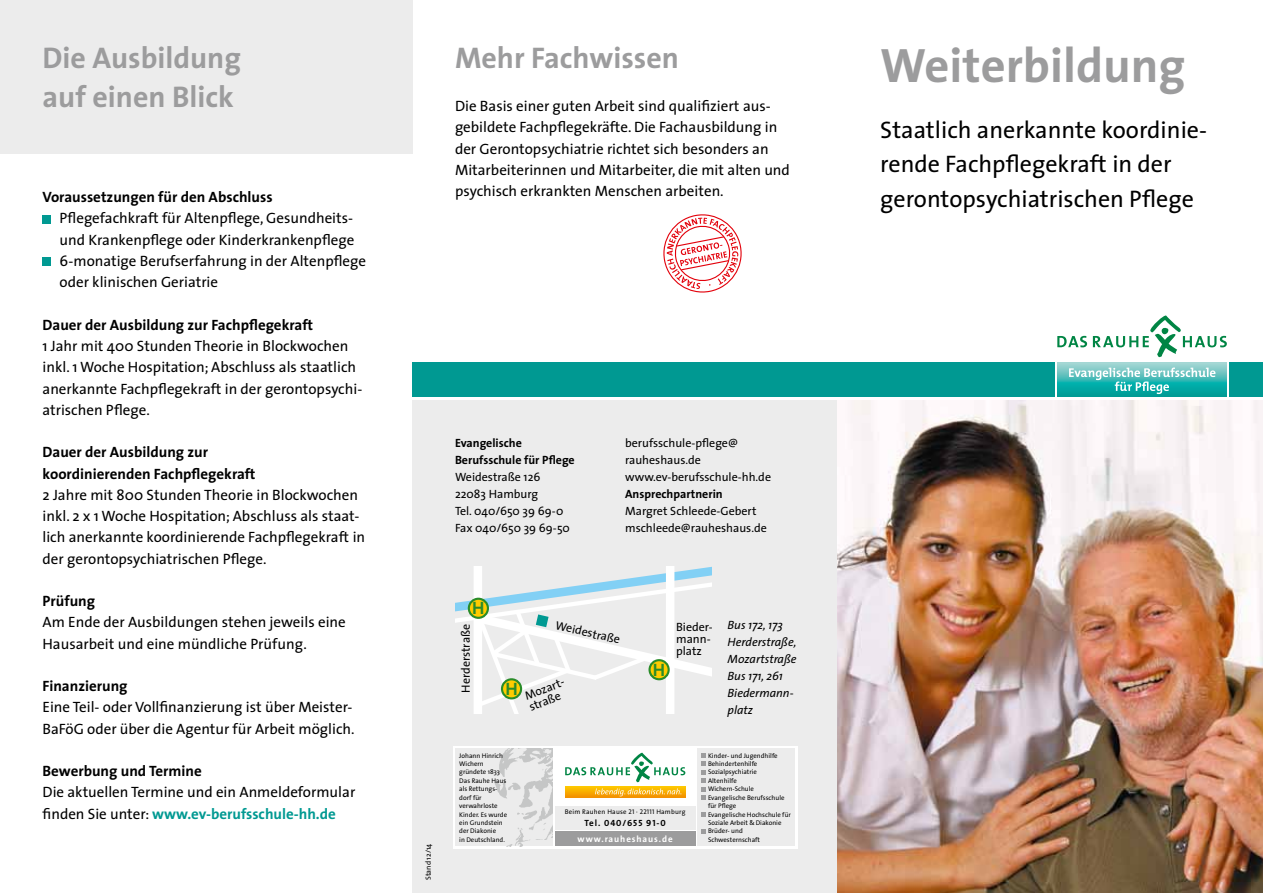
<style>
.page{position:relative;width:1263px;height:893px;background:#fff}
.page>*{position:absolute;margin:0;border:0;box-sizing:border-box;transform-origin:0 0}
.t1{font:700 48.6px "The Sans";color:#9c9c9d}
.t2{font:700 30px/38.2px "The Sans";color:#9c9c9d}
.t3{font:24px/34.5px "The Sans";color:#000}
.t4{font:700 18px "The Sans";color:#298c29}
.t5{font:15px/21.3px "The Sans";color:#000}
.t6{font:700 15px/21.3px "The Sans";color:#000}
.t7{font:12px/17px "The Sans";color:#000}
.t8{font:italic 12px/17px "The Sans";color:#000}
.t9{font:700 12px/17px "The Sans";color:#000}
.t10{font:700 9px "The Sans";letter-spacing:.1em;color:#fff}
.t11{font:9px "The Sans Bold Caps";letter-spacing:.1em;color:#000}
.t12{font:7.5px "The Sans";color:#000}
.t13{font:6.75px/8.4px "The Sans";color:#000}
.t14{font:6.75px "The Sans";letter-spacing:.03em;color:#000}
.s1{font-weight:700;color:#009992}
.s2{font-family:"The Sans Caps"}
.s3{font-family:"The Sans";font-weight:700}
</style>
<div class="page">
<div style="left:412px;top:381px;width:426px;height:512px;background:#ececec"></div>
<div style="left:0;top:0;width:412px;height:153px;background:#ececec"></div>
<div style="left:453px;top:746px;width:344px;height:102px;background:#fff"></div>
<div style="left:555px;top:806px;width:140px;height:23px;background:#ececec"></div>
<hr style="left:565px;top:786px;width:120px;height:1px;background:#ffcb00">
<hr style="left:565px;top:787px;width:120px;height:1px;background:#fec600">
<hr style="left:565px;top:788px;width:120px;height:1px;background:#fdc100">
<hr style="left:565px;top:789px;width:120px;height:1px;background:#fcbc00">
<hr style="left:565px;top:790px;width:120px;height:1px;background:#fab700">
<hr style="left:565px;top:791px;width:120px;height:1px;background:#f9b100">
<hr style="left:565px;top:792px;width:120px;height:1px;background:#f8ac00">
<hr style="left:565px;top:793px;width:120px;height:1px;background:#f7a600">
<hr style="left:565px;top:794px;width:120px;height:1px;background:#f6a000">
<hr style="left:565px;top:795px;width:120px;height:1px;background:#f59b00">
<hr style="left:565px;top:796px;width:120px;height:1px;background:#f49500">
<hr style="left:565px;top:797px;width:120px;height:1px;background:#f39100">
<svg style="left:595px;top:788px;width:86px;height:8px"></svg>
<svg style="left:565px;top:752px;width:120px;height:30px"></svg>
<div style="left:555px;top:831px;width:140px;height:15px;background:#9c9c9d"></div>
<div style="left:455px;top:748px;width:98px;height:98px;background:#ececec"></div>
<img style="left:495px;top:748px;width:58px;height:98px">
<div style="left:697px;top:748px;width:98px;height:98px;background:#ececec"></div>
<svg style="left:702px;top:753px;width:4px;height:47px"></svg>
<svg style="left:702px;top:812px;width:4px;height:5px"></svg>
<svg style="left:702px;top:829px;width:4px;height:4px"></svg>
<img style="left:838px;top:400px;width:425px;height:493px">
<div style="left:43px;top:215px;width:8px;height:9px;background:#009992"></div>
<div style="left:43px;top:257px;width:8px;height:9px;background:#009992"></div>
<svg style="left:663px;top:214px;width:79px;height:79px"></svg>
<div style="left:412px;top:363px;width:851px;height:36px;background:#fff"></div>
<div style="left:412px;top:363px;width:851px;height:34px;background:#009992"></div>
<div style="left:1055px;top:315px;width:174px;height:83px;background:#fff"></div>
<svg style="left:1057px;top:363px;width:170px;height:34px"></svg>
<svg style="left:1069px;top:368px;width:146px;height:26px"></svg>
<svg style="left:1057px;top:336px;width:30px;height:11px"></svg>
<svg style="left:1093px;top:315px;width:134px;height:42px"></svg>
<svg style="left:455px;top:566px;width:257px;height:148px"></svg>
<div style="left:502px;top:679px;width:19px;height:19px;background:#fc0;border-radius:50%"></div>
<div style="left:501px;top:678px;width:21px;height:21px;border:2px solid #298c29;border-radius:50%"></div>
<h2 class="t2" style="left:43px;top:38px;width:200px">Die Ausbildung auf einen Blick</h2>
<p class="t6" style="left:43px;top:186px;width:232px">Voraussetzungen für den Abschluss</p>
<p class="t5" style="left:60px;top:207px;width:308px">Pflegefachkraft für Altenpflege, Gesundheits&shy;und Krankenpflege oder Kinderkrankenpflege 6-monatige Berufserfahrung in der Altenpflege oder klinischen Geriatrie</p>
<p class="t6" style="left:43px;top:314px;width:272px">Dauer der Ausbildung zur Fachpflegekraft</p>
<p class="t5" style="left:43px;top:335px;width:321px">1 Jahr mit 400 Stunden Theorie in Blockwochen inkl. 1 Woche Hospitation; Abschluss als staatlich anerkannte Fachpflegekraft in der gerontopsychi&shy;atrischen Pflege.</p>
<p class="t6" style="left:43px;top:441px;width:214px">Dauer der Ausbildung zur koordinierenden Fachpflegekraft</p>
<p class="t5" style="left:43px;top:484px;width:324px">2 Jahre mit 800 Stunden Theorie in Blockwochen inkl. 2 x 1 Woche Hospitation; Abschluss als staat&shy;lich anerkannte koordinierende Fachpflegekraft in der gerontopsychiatrischen Pflege.</p>
<p class="t6" style="left:43px;top:590px;width:54px">Prüfung</p>
<p class="t5" style="left:43px;top:611px;width:305px">Am Ende der Ausbildungen stehen jeweils eine<br>Hausarbeit und eine mündliche Prüfung.</p>
<p class="t6" style="left:43px;top:675px;width:87px">Finanzierung</p>
<p class="t5" style="left:43px;top:696px;width:314px">Eine Teil- oder Vollfinanzierung ist über Meister-<br>BaFöG oder über die Agentur für Arbeit möglich.</p>
<p class="t6" style="left:43px;top:760px;width:161px">Bewerbung und Termine</p>
<p class="t5" style="left:43px;top:781px;width:314px">Die aktuellen Termine und ein Anmeldeformular finden Sie unter: <span class="s1">www.ev-berufsschule-hh.de</span></p>
<h2 class="t2" style="left:455px;top:38px;width:226px">Mehr Fachwissen</h2>
<p class="t5" style="left:455px;top:95px;width:336px">Die Basis einer guten Arbeit sind qualifiziert aus&shy;gebildete Fachpflegekräfte. Die Fachausbildung in der Gerontopsychiatrie richtet sich besonders an Mitarbeiterinnen und Mitarbeiter, die mit alten und psychisch erkrankten Menschen arbeiten.</p>
<p class="t9" style="left:455px;top:434px;width:121px">Evangelische<br>Berufsschule für Pflege</p>
<p class="t7" style="left:455px;top:468px;width:116px">Weidestraße 126<br>22083 Hamburg<br>Tel. 040/650 39 69-0<br>Fax 040/650 39 69-50</p>
<p class="t7" style="left:625px;top:434px;width:147px">berufsschule-pflege@ rauheshaus.de www.ev-berufsschule-hh.de</p>
<p class="t9" style="left:625px;top:485px;width:99px">Ansprechpartnerin</p>
<p class="t7" style="left:625px;top:502px;width:143px">Margret Schleede-Gebert mschleede@rauheshaus.de</p>
<p class="t12" style="left:422px;top:880px;width:38px;rotate:-90deg">Stand 12/14</p>
<p class="t4" style="left:472px;top:593px;width:14px">H</p>
<p class="t7" style="left:558px;top:616px;width:68px;rotate:13deg">Weidestraße</p>
<p class="t7" style="left:457px;top:693px;width:70px;rotate:-90deg">Herderstraße</p>
<p class="t7" style="left:676px;top:621px;width:38px;line-height:12px">Bieder&shy;mann&shy;platz</p>
<p class="t4" style="left:653px;top:655px;width:14px">H</p>
<p class="t7" style="left:523px;top:690px;width:45px;line-height:12px;rotate:-21deg">Mozart&shy;straße</p>
<p class="t4" style="left:505px;top:674px;width:14px">H</p>
<p class="t8" style="left:728px;top:616px;width:71px">Bus 172, 173<br>Herderstraße,<br>Mozartstraße<br>Bus 171, 261<br>Biedermann&shy;platz</p>
<p class="t13" style="left:459px;top:751px;width:49px">Johann Hinrich<br>Wichern gründete 1833<br>Das Rauhe Haus als Rettungs&shy;dorf für verwahrloste<br>Kinder. Es wurde ein Grundstein der Diakonie<br>in Deutschland.</p>
<p class="t14" style="left:565px;top:806px;width:122px">Beim Rauhen Hause <span class="s2">21 · 22111</span> Hamburg</p>
<p class="t11" style="left:584px;top:815px;width:83px"><span class="s3">Tel.</span> 040/655 91-0</p>
<p class="t10" style="left:578px;top:831px;width:97px">www.rauheshaus.de</p>
<p class="t13" style="left:708px;top:751px;width:84px">Kinder- und Jugendhilfe<br>Behindertenhilfe<br>Sozialpsychiatrie<br>Altenhilfe<br>Wichern-Schule<br>Evangelische Berufsschule für Pflege<br>Evangelische Hochschule für<br>Soziale Arbeit &amp; Diakonie<br>Brüder- und<br>Schwesternschaft</p>
<h1 class="t1" style="left:880px;top:25px;width:307px">Weiterbildung</h1>
<h3 class="t3" style="left:880px;top:112px;width:328px">Staatlich anerkannte koordinie&shy;rende Fachpflegekraft in der gerontopsychiatrischen Pflege</h3>
</div>
